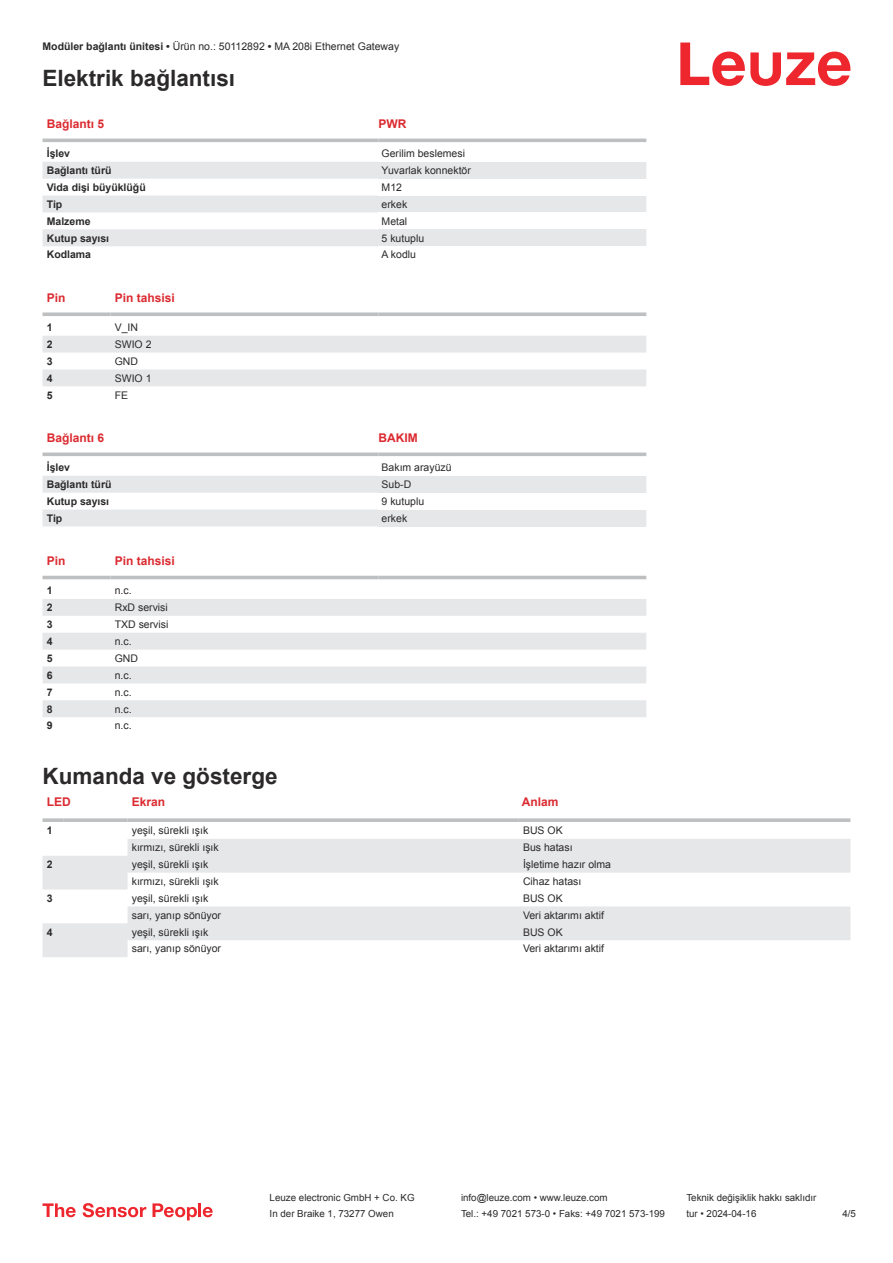
<style>
.page{position:relative;width:893px;height:1263px;background:#fff}
.page>*{position:absolute;margin:0;border:0;box-sizing:border-box;transform-origin:0 0}
.t1{font:700 22.5px "Arial";color:#2b292a}
.t2{font:700 12px "Arial";color:#db2a30}
.t3{font:10.5px "Arial";color:#2b292a}
.t4{font:700 10.5px "Arial";color:#2b292a}
.t5{font:9.75px "Arial";color:#2b292a}
.s1{font-weight:700}
</style>
<div class="page">
<svg style="left:680px;top:43px;width:170px;height:43px"></svg>
<svg style="left:43px;top:138px;width:603px;height:1px"></svg>
<svg style="left:43px;top:162px;width:335px;height:84px;fill:#e6e7e9"></svg>
<hr style="left:43px;top:139px;width:335px;height:3px;background:#bdbfc1">
<hr style="left:378px;top:139px;width:268px;height:3px;background:#bdbfc1">
<div style="left:378px;top:162px;width:268px;height:17px;background:#e6e7e9"></div>
<div style="left:378px;top:196px;width:268px;height:16px;background:#e6e7e9"></div>
<div style="left:378px;top:229px;width:268px;height:17px;background:#e6e7e9"></div>
<svg style="left:43px;top:336px;width:603px;height:50px"></svg>
<svg style="left:43px;top:312px;width:68px;height:4px"></svg>
<svg style="left:111px;top:312px;width:267px;height:4px"></svg>
<svg style="left:378px;top:312px;width:268px;height:4px"></svg>
<svg style="left:43px;top:476px;width:335px;height:50px"></svg>
<svg style="left:43px;top:452px;width:335px;height:4px"></svg>
<svg style="left:378px;top:452px;width:268px;height:4px"></svg>
<div style="left:378px;top:476px;width:268px;height:17px;background:#e6e7e9"></div>
<div style="left:378px;top:509px;width:268px;height:17px;background:#e6e7e9"></div>
<svg style="left:43px;top:575px;width:603px;height:5px"></svg>
<svg style="left:43px;top:599px;width:603px;height:118px;fill:#e6e7e9"></svg>
<hr style="left:43px;top:576px;width:68px;height:3px;background:#bdbfc1">
<hr style="left:111px;top:576px;width:267px;height:3px;background:#bdbfc1">
<hr style="left:378px;top:576px;width:268px;height:3px;background:#bdbfc1">
<svg style="left:43px;top:839px;width:807px;height:118px;fill:#e6e7e9"></svg>
<svg style="left:43px;top:818px;width:21px;height:4px"></svg>
<svg style="left:64px;top:818px;width:64px;height:4px"></svg>
<svg style="left:128px;top:818px;width:391px;height:4px;background:#c3c5c7"></svg>
<svg style="left:519px;top:818px;width:331px;height:4px"></svg>
<svg style="left:43px;top:1203px;width:33px;height:14px"></svg>
<svg style="left:83px;top:1203px;width:63px;height:14px"></svg>
<svg style="left:153px;top:1203px;width:44px;height:17px"></svg>
<hr style="left:198px;top:1203px;width:3px;height:14px;background:#ed272d">
<svg style="left:203px;top:1207px;width:10px;height:10px"></svg>
<p class="t3" style="left:43px;top:43px;width:358px"><span class="s1">Modüler bağlantı ünitesi •</span> Ürün no.: 50112892 <span class="s1">•</span> MA 208i Ethernet Gateway</p>
<h1 class="t1" style="left:43px;top:63px;width:194px">Elektrik bağlantısı</h1>
<p class="t2" style="left:47px;top:115px;width:59px">Bağlantı 5</p>
<p class="t2" style="left:378px;top:119px;width:29px">PWR</p>
<p class="t4" style="left:47px;top:146px;width:25px">İşlev</p>
<p class="t3" style="left:382px;top:146px;width:85px">Gerilim beslemesi</p>
<p class="t4" style="left:47px;top:163px;width:66px">Bağlantı türü</p>
<p class="t3" style="left:382px;top:166px;width:91px">Yuvarlak konnektör</p>
<p class="t4" style="left:47px;top:180px;width:101px">Vida dişi büyüklüğü</p>
<p class="t3" style="left:382px;top:183px;width:22px">M12</p>
<p class="t4" style="left:47px;top:200px;width:17px">Tip</p>
<p class="t3" style="left:382px;top:200px;width:27px">erkek</p>
<p class="t4" style="left:47px;top:217px;width:45px">Malzeme</p>
<p class="t3" style="left:382px;top:217px;width:27px">Metal</p>
<p class="t4" style="left:47px;top:230px;width:64px">Kutup sayısı</p>
<p class="t3" style="left:382px;top:234px;width:44px">5 kutuplu</p>
<p class="t4" style="left:47px;top:251px;width:46px">Kodlama</p>
<p class="t3" style="left:382px;top:251px;width:36px">A kodlu</p>
<p class="t2" style="left:47px;top:293px;width:20px">Pin</p>
<p class="t2" style="left:115px;top:289px;width:62px">Pin tahsisi</p>
<p class="t4" style="left:47px;top:320px;width:7px">1</p>
<p class="t3" style="left:115px;top:320px;width:25px">V_IN</p>
<p class="t4" style="left:47px;top:337px;width:7px">2</p>
<p class="t3" style="left:115px;top:337px;width:38px">SWIO 2</p>
<p class="t4" style="left:47px;top:354px;width:7px">3</p>
<p class="t3" style="left:115px;top:354px;width:25px">GND</p>
<p class="t4" style="left:47px;top:371px;width:7px">4</p>
<p class="t3" style="left:115px;top:371px;width:38px">SWIO 1</p>
<p class="t4" style="left:47px;top:387px;width:7px">5</p>
<p class="t3" style="left:115px;top:391px;width:15px">FE</p>
<p class="t2" style="left:47px;top:429px;width:59px">Bağlantı 6</p>
<p class="t2" style="left:378px;top:433px;width:41px">BAKIM</p>
<p class="t4" style="left:47px;top:460px;width:25px">İşlev</p>
<p class="t3" style="left:382px;top:460px;width:72px">Bakım arayüzü</p>
<p class="t4" style="left:47px;top:477px;width:66px">Bağlantı türü</p>
<p class="t3" style="left:382px;top:477px;width:31px">Sub-D</p>
<p class="t4" style="left:47px;top:494px;width:64px">Kutup sayısı</p>
<p class="t3" style="left:382px;top:497px;width:44px">9 kutuplu</p>
<p class="t4" style="left:47px;top:514px;width:17px">Tip</p>
<p class="t3" style="left:382px;top:514px;width:27px">erkek</p>
<p class="t2" style="left:47px;top:556px;width:20px">Pin</p>
<p class="t2" style="left:115px;top:552px;width:62px">Pin tahsisi</p>
<p class="t4" style="left:47px;top:583px;width:7px">1</p>
<p class="t3" style="left:115px;top:586px;width:18px">n.c.</p>
<p class="t4" style="left:47px;top:600px;width:7px">2</p>
<p class="t3" style="left:115px;top:600px;width:55px">RxD servisi</p>
<p class="t4" style="left:47px;top:617px;width:7px">3</p>
<p class="t3" style="left:115px;top:617px;width:55px">TXD servisi</p>
<p class="t4" style="left:47px;top:634px;width:7px">4</p>
<p class="t3" style="left:115px;top:637px;width:18px">n.c.</p>
<p class="t4" style="left:47px;top:651px;width:7px">5</p>
<p class="t3" style="left:115px;top:651px;width:25px">GND</p>
<p class="t4" style="left:47px;top:668px;width:7px">6</p>
<p class="t3" style="left:115px;top:671px;width:18px">n.c.</p>
<p class="t4" style="left:47px;top:688px;width:7px">7</p>
<p class="t3" style="left:115px;top:688px;width:18px">n.c.</p>
<p class="t4" style="left:47px;top:705px;width:7px">8</p>
<p class="t3" style="left:115px;top:705px;width:18px">n.c.</p>
<p class="t4" style="left:47px;top:722px;width:7px">9</p>
<p class="t3" style="left:115px;top:722px;width:18px">n.c.</p>
<h1 class="t1" style="left:43px;top:760px;width:237px">Kumanda ve gösterge</h1>
<p class="t2" style="left:47px;top:797px;width:25px">LED</p>
<p class="t2" style="left:132px;top:797px;width:35px">Ekran</p>
<p class="t2" style="left:522px;top:797px;width:38px">Anlam</p>
<p class="t4" style="left:47px;top:823px;width:7px">1</p>
<p class="t3" style="left:132px;top:823px;width:78px">yeşil, sürekli ışık</p>
<p class="t3" style="left:523px;top:823px;width:41px">BUS OK</p>
<p class="t3" style="left:132px;top:840px;width:88px">kırmızı, sürekli ışık</p>
<p class="t3" style="left:523px;top:840px;width:51px">Bus hatası</p>
<p class="t4" style="left:47px;top:857px;width:7px">2</p>
<p class="t3" style="left:132px;top:857px;width:78px">yeşil, sürekli ışık</p>
<p class="t3" style="left:523px;top:857px;width:90px">İşletime hazır olma</p>
<p class="t3" style="left:132px;top:874px;width:88px">kırmızı, sürekli ışık</p>
<p class="t3" style="left:523px;top:874px;width:60px">Cihaz hatası</p>
<p class="t4" style="left:47px;top:891px;width:7px">3</p>
<p class="t3" style="left:132px;top:891px;width:78px">yeşil, sürekli ışık</p>
<p class="t3" style="left:523px;top:891px;width:41px">BUS OK</p>
<p class="t3" style="left:132px;top:908px;width:91px">sarı, yanıp sönüyor</p>
<p class="t3" style="left:523px;top:908px;width:83px">Veri aktarımı aktif</p>
<p class="t4" style="left:47px;top:924px;width:7px">4</p>
<p class="t3" style="left:132px;top:925px;width:78px">yeşil, sürekli ışık</p>
<p class="t3" style="left:523px;top:925px;width:41px">BUS OK</p>
<p class="t3" style="left:132px;top:941px;width:91px">sarı, yanıp sönüyor</p>
<p class="t3" style="left:523px;top:941px;width:83px">Veri aktarımı aktif</p>
<p class="t5" style="left:270px;top:1194px;width:146px">Leuze electronic GmbH + Co. KG</p>
<p class="t5" style="left:461px;top:1194px;width:148px">info@leuze.com • www.leuze.com</p>
<p class="t5" style="left:686px;top:1191px;width:132px">Teknik değişiklik hakkı saklıdır</p>
<p class="t5" style="left:270px;top:1210px;width:126px">In der Braike 1, 73277 Owen</p>
<p class="t5" style="left:461px;top:1207px;width:205px">Tel.: +49 7021 573-0 • Faks: +49 7021 573-199</p>
<p class="t5" style="left:686px;top:1210px;width:72px">tur • 2024-04-16</p>
<p class="t5" style="left:842px;top:1210px;width:15px">4 /5</p>
</div>
